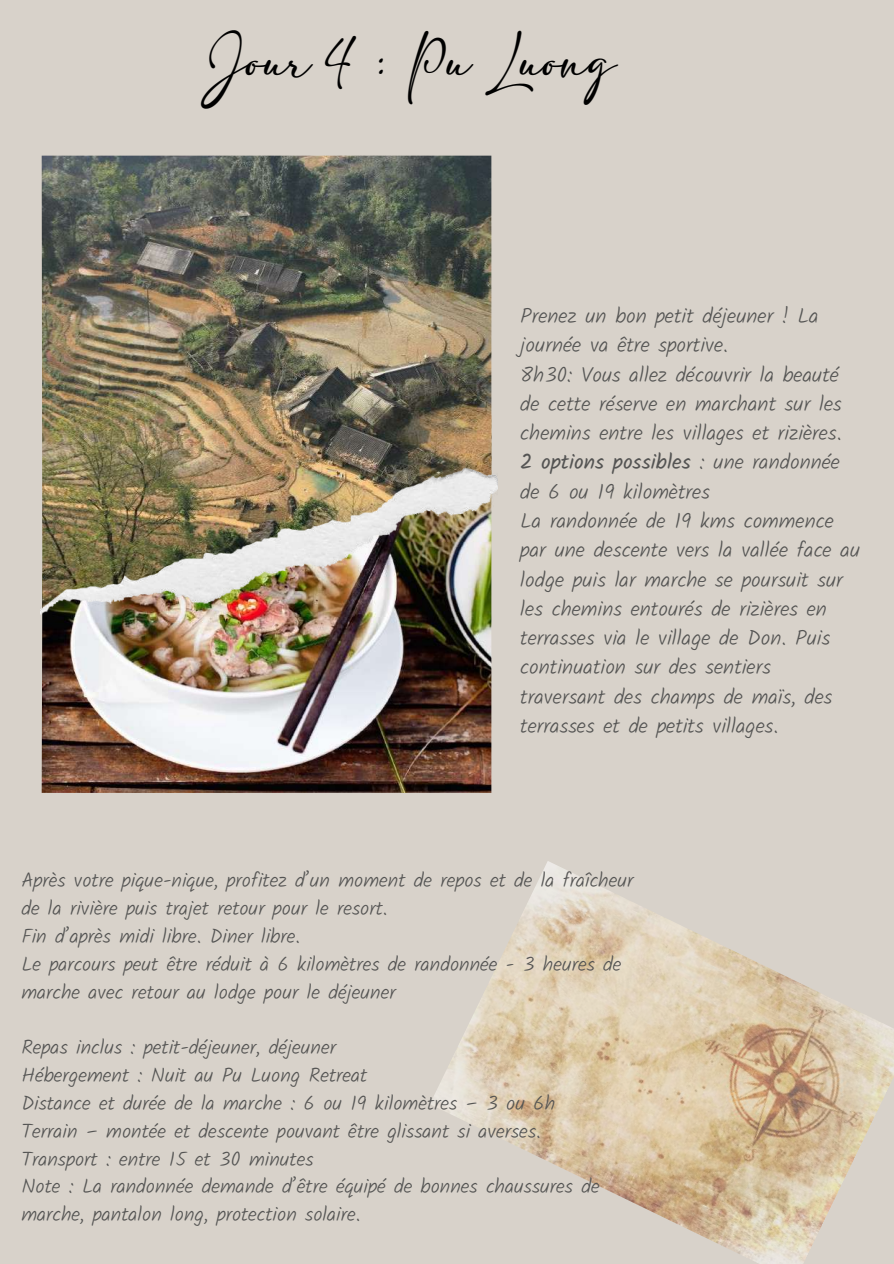
<style>
.page{position:relative;width:894px;height:1264px;background:#fff}
.page>*{position:absolute;margin:0;border:0;box-sizing:border-box;transform-origin:0 0}
.t1{font:37.5px "adelia";color:#000}
.t2{font:300 21.3px/29.2px "Kalam";color:#545453}
.t3{font:300 20.25px/27.9px "Kalam";color:#545453}
.s1{font-weight:400}
</style>
<div class="page">
<div style="left:0;top:0;width:893px;height:1263px;background:#d8d2ca"></div>
<img style="left:42px;top:614px;width:449px;height:178px">
<img style="left:42px;top:156px;width:449px;height:311px">
<img style="left:40px;top:467px;width:457px;height:147px">
<img style="left:430px;top:861px;width:463px;height:402px">
<h1 class="t1" style="left:201px;top:48px;width:417px">Jour 4 : Pu Luong</h1>
<p class="t2" style="left:520px;top:301px;width:341px">Prenez un bon petit déjeuner ! La journée va être sportive.<br>8h30: Vous allez découvrir la beauté de cette réserve en marchant sur les chemins entre les villages et rizières.<br><span class="s1">2 options possibles</span> : une randonnée de 6 ou 19 kilomètres<br>La randonnée de 19 kms commence par une descente vers la vallée face au lodge puis lar marche se poursuit sur les chemins entourés de rizières en terrasses via le village de Don. Puis continuation sur des sentiers traversant des champs de maïs, des terrasses et de petits villages.</p>
<p class="t3" style="left:21px;top:866px;width:613px">Après votre pique-nique, profitez d’un moment de repos et de la fraîcheur de la rivière puis trajet retour pour le resort.<br>Fin d’après midi libre. Diner libre.<br>Le parcours peut être réduit à 6 kilomètres de randonnée - 3 heures de marche avec retour au lodge pour le déjeuner</p>
<p class="t3" style="left:21px;top:1033px;width:579px">Repas inclus : petit-déjeuner, déjeuner<br>Hébergement : Nuit au Pu Luong Retreat<br>Distance et durée de la marche : 6 ou 19 kilomètres – 3 ou 6h Terrain – montée et descente pouvant être glissant si averses.<br>Transport : entre 15 et 30 minutes<br>Note : La randonnée demande d’être équipé de bonnes chaussures de marche, pantalon long, protection solaire.</p>
</div>
